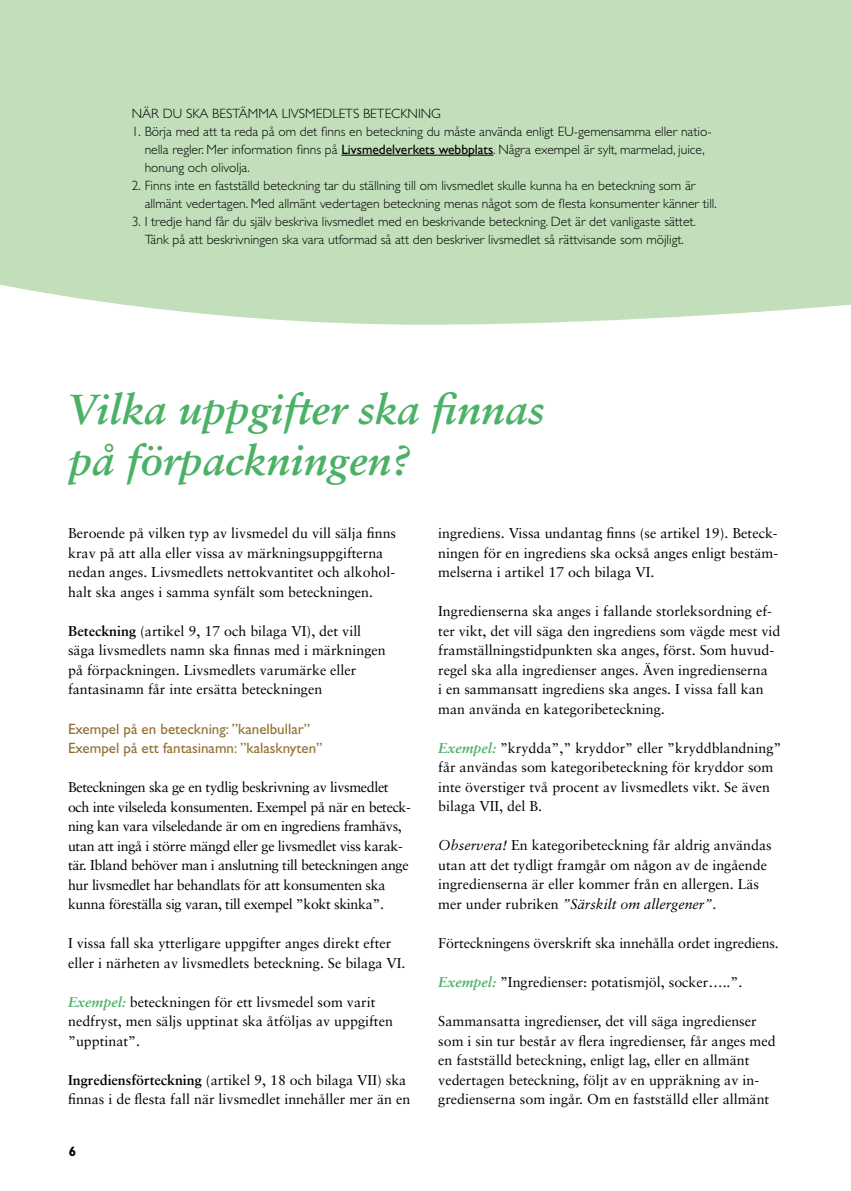
<style>
.page{position:relative;width:851px;height:1191px;background:#fff}
.page>*{position:absolute;margin:0;border:0;box-sizing:border-box;transform-origin:0 0}
.t1{font:italic 700 42px/50.4px "Sabon CE";color:#4bb166}
.t2{font:15px/19.5px "Gill Sans CE";color:#937031}
.t3{font:14.25px/19.5px "Sabon";color:#000}
.t4{font:14.25px/19.5px "Sabon";letter-spacing:-.025em;color:#000}
.t5{font:300 13.5px/18px "Gill Sans CE";color:#000}
.t6{font:700 13.5px "Gill Sans CE";color:#000}
.s1{font-family:"Gill Sans";font-weight:400}
.s2{font-weight:700}
.s3{font-weight:700;font-style:italic;color:#4bb166}
.s4{font-style:italic}
</style>
<div class="page">
<div style="left:0;top:0;width:850px;height:325px;background:#c2deba"></div>
<hr style="left:341px;top:155px;width:152px;height:1px;background:#000">
<p class="t5" style="left:132px;top:105px;width:310px">NÄR DU SKA BESTÄMMA LIVSMEDLETS BETECKNING</p>
<p class="t5" style="left:145px;top:123px;width:568px;text-indent:-13px">1. Börja med att ta reda på om det finns en beteckning du måste använda enligt EU-gemensamma eller natio&shy;nella regler. Mer information finns på <span class="s1">Livsmedelverkets webbplats</span>. Några exempel är sylt, marmelad, juice, honung och olivolja.</p>
<p class="t5" style="left:145px;top:177px;width:573px;text-indent:-13px">2. Finns inte en fastställd beteckning tar du ställning till om livsmedlet skulle kunna ha en beteckning som är allmänt vedertagen. Med allmänt vedertagen beteckning menas något som de flesta konsumenter känner till.</p>
<p class="t5" style="left:132px;top:213px;width:565px;text-align:center">3. I tredje hand får du själv beskriva livsmedlet med en beskrivande beteckning. Det är det vanligaste sättet.<br>Tänk på att beskrivningen ska vara utformad så att den beskriver livsmedlet så rättvisande som möjligt.</p>
<h1 class="t1" style="left:69px;top:384px;width:477px">Vilka uppgifter ska finnas på förpackningen?</h1>
<p class="t3" style="left:68px;top:523px;width:329px">Beroende på vilken typ av livsmedel du vill sälja finns krav på att alla eller vissa av märkningsuppgifterna nedan anges. Livsmedlets nettokvantitet och alkohol&shy;halt ska anges i samma synfält som beteckningen.</p>
<p class="t3" style="left:68px;top:621px;width:319px"><span class="s2">Beteckning</span> (artikel 9, 17 och bilaga VI), det vill säga livsmedlets namn ska finnas med i märkningen på förpackningen. Livsmedlets varumärke eller fantasinamn får inte ersätta beteckningen</p>
<p class="t2" style="left:68px;top:718px;width:256px">Exempel på en beteckning: ”kanelbullar”<br>Exempel på ett fantasinamn: ”kalasknyten”</p>
<p class="t4" style="left:68px;top:777px;width:344px">Beteckningen ska ge en tydlig beskrivning av livsmedlet och inte vilseleda konsumenten. Exempel på när en beteck&shy;ning kan vara vilseledande är om en ingrediens framhävs, utan att ingå i större mängd eller ge livsmedlet viss karak&shy;tär. Ibland behöver man i anslutning till beteckningen ange hur livsmedlet har behandlats för att konsumenten ska kunna föreställa sig varan, till exempel ”kokt skinka”.</p>
<p class="t3" style="left:68px;top:933px;width:339px">I vissa fall ska ytterligare uppgifter anges direkt efter eller i närheten av livsmedlets beteckning. Se bilaga VI.</p>
<p class="t3" style="left:68px;top:991px;width:326px"><span class="s3">Exempel:</span> beteckningen för ett livsmedel som varit nedfryst, men säljs upptinat ska åtföljas av uppgiften ”upptinat”.</p>
<p class="t3" style="left:68px;top:1069px;width:344px"><span class="s2">Ingrediensförteckning</span> (artikel 9, 18 och bilaga VII) ska finnas i de flesta fall när livsmedlet innehåller mer än en</p>
<p class="t6" style="left:69px;top:1143px;width:9px">6</p>
<p class="t3" style="left:438px;top:523px;width:341px;text-align:justify">ingrediens. Vissa undantag finns (se artikel 19). Beteck&shy;ningen för en ingrediens ska också anges enligt bestäm&shy;melserna i artikel 17 och bilaga VI.</p>
<p class="t3" style="left:438px;top:601px;width:344px">Ingredienserna ska anges i fallande storleksordning ef&shy;ter vikt, det vill säga den ingrediens som vägde mest vid framställningstidpunkten ska anges, först. Som huvud&shy;regel ska alla ingredienser anges. Även ingredienserna<br>i en sammansatt ingrediens ska anges. I vissa fall kan man använda en kategoribeteckning.</p>
<p class="t3" style="left:438px;top:738px;width:344px"><span class="s3">Exempel:</span> ”krydda”,” kryddor” eller ”kryddblandning” får användas som kategoribeteckning för kryddor som inte överstiger två procent av livsmedlets vikt. Se även bilaga VII, del B.</p>
<p class="t3" style="left:438px;top:835px;width:335px"><span class="s4">Observera!</span> En kategoribeteckning får aldrig användas utan att det tydligt framgår om någon av de ingående ingredienserna är eller kommer från en allergen. Läs mer under rubriken <span class="s4">”Särskilt om allergener”</span>.</p>
<p class="t3" style="left:438px;top:933px;width:342px">Förteckningens överskrift ska innehålla ordet ingrediens.</p>
<p class="t3" style="left:438px;top:972px;width:306px"><span class="s3">Exempel:</span> ”Ingredienser: potatismjöl, socker…..”.</p>
<p class="t3" style="left:438px;top:1011px;width:339px">Sammansatta ingredienser, det vill säga ingredienser som i sin tur består av flera ingredienser, får anges med en fastställd beteckning, enligt lag, eller en allmänt vedertagen beteckning, följt av en uppräkning av in-- gredienserna som ingår. Om en fastställd eller allmänt</p>
</div>
